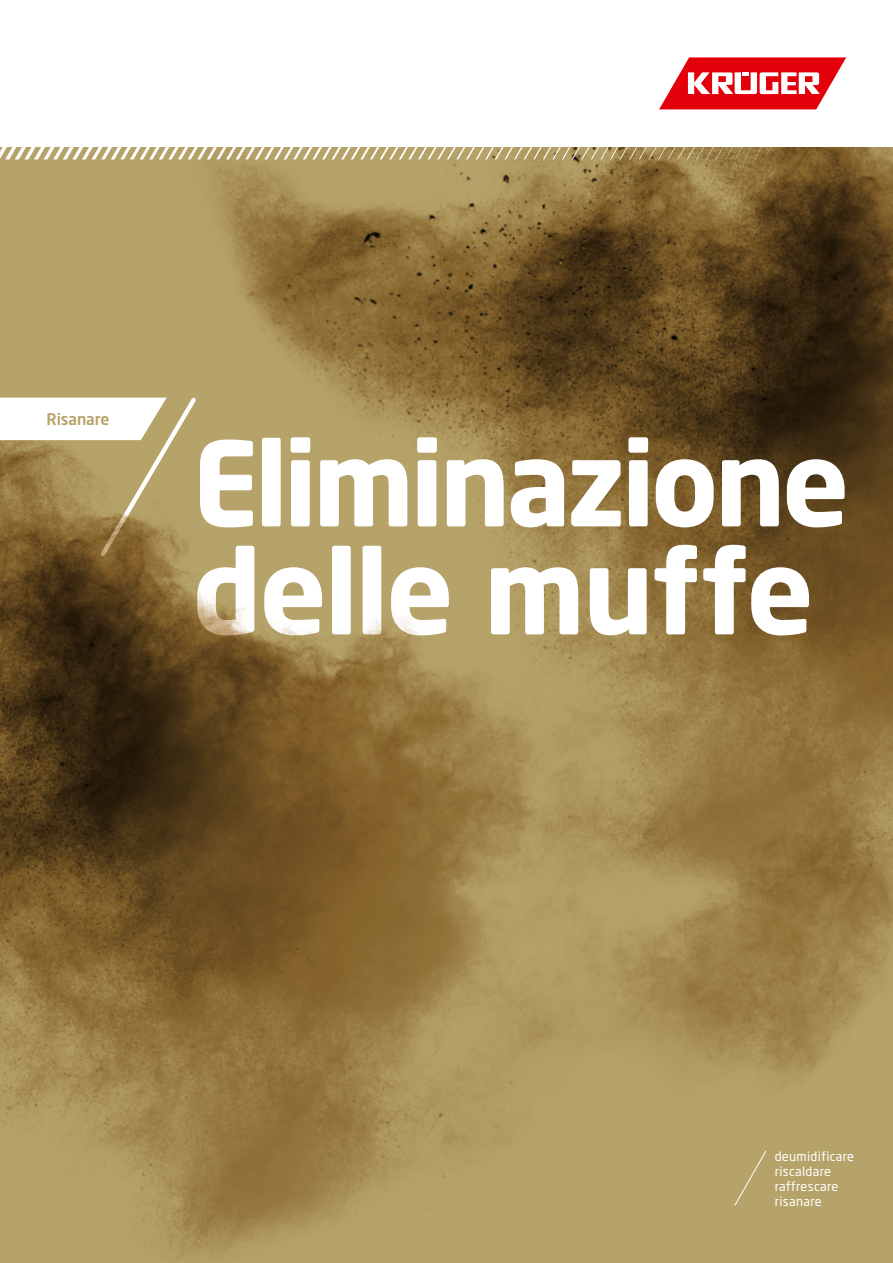
<style>
.page{position:relative;width:893px;height:1263px;background:#fff}
.page>*{position:absolute;margin:0;border:0;box-sizing:border-box;transform-origin:0 0}
.t1{font:700 115.5px/108px "Neo Sans Pro";letter-spacing:-.035em;color:#fff}
.t2{font:500 15.75px "Neo Sans Pro";letter-spacing:-.005em;color:#b6a369}
.t3{font:12.75px/15px "Neo Sans Pro";letter-spacing:.025em;color:#fff}
</style>
<div class="page">
<svg style="left:0;top:147px;width:893px;height:78px"></svg>
<svg style="left:659px;top:57px;width:187px;height:52px"></svg>
<svg style="left:0;top:147px;width:771px;height:12px"></svg>
<img style="left:0;top:225px;width:893px;height:1038px">
<svg style="left:0;top:394px;width:200px;height:166px"></svg>
<div style="left:734px;top:1150px;width:33px;height:56px;background:#b6a369"></div>
<p class="t2" style="left:47px;top:409px;width:65px">Risanare</p>
<h1 class="t1" style="left:192px;top:426px;width:659px">Eliminazione delle muffe</h1>
<p class="t3" style="left:775px;top:1148px;width:81px">deumidificare riscaldare raffrescare risanare</p>
</div>
